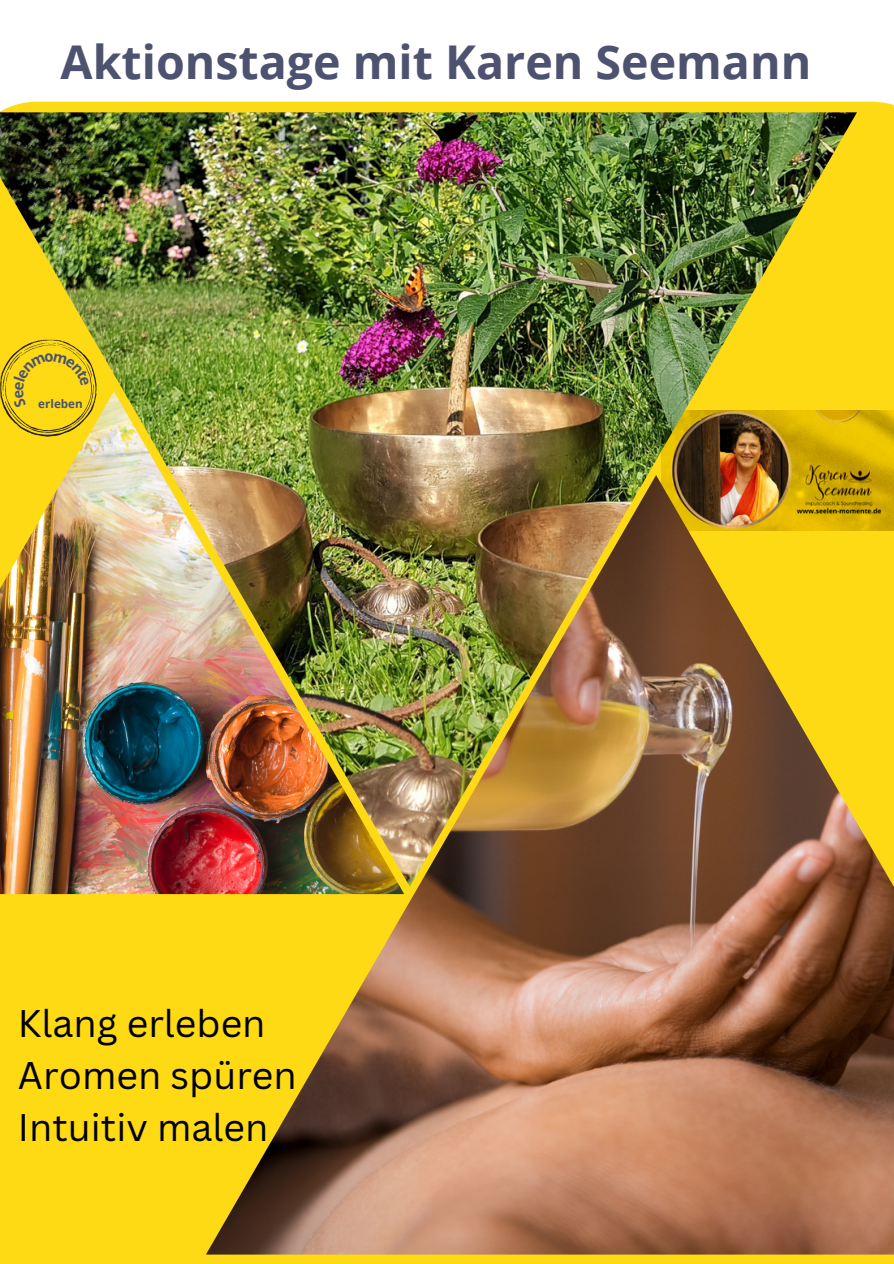
<style>
.page{position:relative;width:894px;height:1264px;background:#fff}
.page>*{position:absolute;margin:0;border:0;box-sizing:border-box;transform-origin:0 0}
.t1{font:700 46.5px "Open Sans";color:#4c5270}
.t2{font:37.5px/51.8px "Canva Sans";color:#000}
.t3{font:700 11.7px "Open Sans";color:#4c5270}
</style>
<div class="page">
<div style="left:0;top:102px;width:893px;height:1161px;background:#feda15"></div>
<img style="left:856px;top:410px;width:37px;height:65px">
<img style="left:0;top:112px;width:856px;height:363px">
<img style="left:0;top:391px;width:404px;height:503px">
<img style="left:206px;top:475px;width:687px;height:779px">
<svg style="left:0;top:340px;width:97px;height:96px;background:#edcb16"></svg>
<p class="t1" style="left:61px;top:30px;width:752px">Aktionstage mit Karen Seemann</p>
<p class="t3" style="left:38px;top:395px;width:46px">erleben</p>
<p class="t2" style="left:18px;top:997px;width:280px">Klang erleben<br>Aromen spüren<br>Intuitiv malen</p>
</div>
